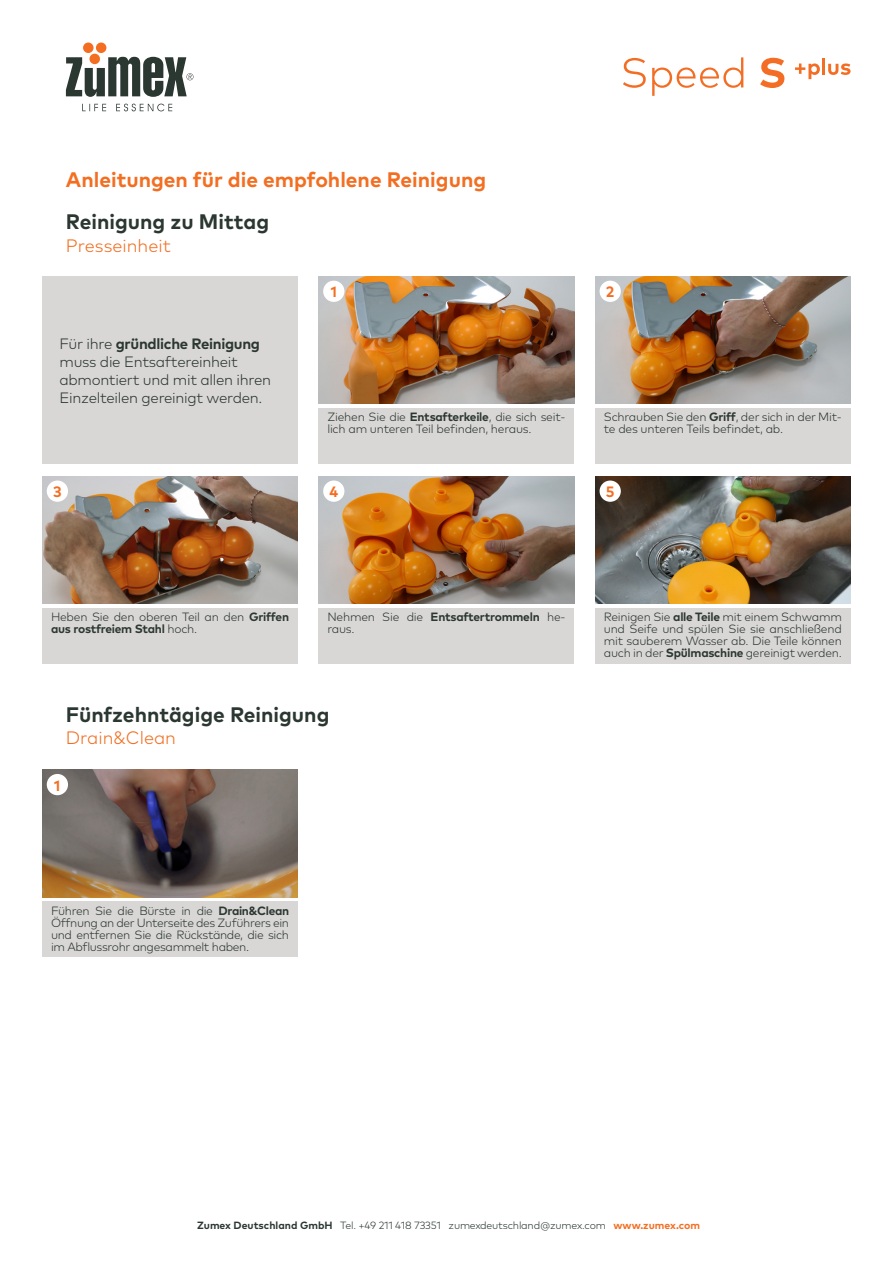
<style>
.page{position:relative;width:893px;height:1263px;background:#fff}
.page>*{position:absolute;margin:0;border:0;box-sizing:border-box;transform-origin:0 0}
.t1{font:700 21px "Mark Pro";color:#2b3731}
.t2{font:700 21px "Mark Pro";color:#f36e21}
.t3{font:300 18px "Mark Pro";color:#f36e21}
.t4{font:300 15px/18px "Mark Pro";letter-spacing:-.02em;color:#2b3731}
.t5{font:700 15px "Mark Pro";color:#f36e21}
.t6{font:300 12px/12px "Mark Pro";letter-spacing:-.02em;color:#2b3731}
.t7{font:300 10.5px "Mark Pro";letter-spacing:-.02em;color:#2b3731}
.s1{font-weight:700}
.s2{font-weight:700;color:#f36e21}
</style>
<div class="page">
<div style="left:43px;top:901px;width:255px;height:56px;background:#d9d7d6"></div>
<div style="left:43px;top:276px;width:255px;height:187px;background:#d9d7d6"></div>
<div style="left:319px;top:408px;width:255px;height:55px;background:#d9d7d6"></div>
<div style="left:595px;top:408px;width:255px;height:55px;background:#d9d7d6"></div>
<div style="left:43px;top:608px;width:255px;height:55px;background:#d9d7d6"></div>
<div style="left:319px;top:608px;width:255px;height:55px;background:#d9d7d6"></div>
<div style="left:595px;top:608px;width:255px;height:55px;background:#d9d7d6"></div>
<svg style="left:66px;top:43px;width:127px;height:68px"></svg>
<svg style="left:623px;top:58px;width:23px;height:30px"></svg>
<svg style="left:652px;top:57px;width:91px;height:39px"></svg>
<svg style="left:760px;top:58px;width:24px;height:30px"></svg>
<svg style="left:795px;top:63px;width:25px;height:16px"></svg>
<hr style="left:822px;top:58px;width:3px;height:17px;background:#f36e24">
<svg style="left:828px;top:63px;width:22px;height:12px"></svg>
<img style="left:43px;top:770px;width:255px;height:127px">
<img style="left:319px;top:276px;width:255px;height:128px">
<img style="left:595px;top:276px;width:255px;height:128px">
<img style="left:43px;top:476px;width:255px;height:128px">
<img style="left:319px;top:476px;width:255px;height:128px">
<img style="left:595px;top:476px;width:255px;height:128px">
<div style="left:47px;top:774px;width:21px;height:21px;background:#fff;border-radius:50%"></div>
<div style="left:47px;top:480px;width:21px;height:22px;background:#fff;border-radius:50%"></div>
<div style="left:323px;top:281px;width:21px;height:21px;background:#fff;border-radius:50%"></div>
<div style="left:323px;top:480px;width:21px;height:22px;background:#fff;border-radius:50%"></div>
<div style="left:600px;top:281px;width:21px;height:21px;background:#fff;border-radius:50%"></div>
<div style="left:600px;top:480px;width:21px;height:22px;background:#fff;border-radius:50%"></div>
<p class="t2" style="left:66px;top:163px;width:422px">Anleitungen für die empfohlene Reinigung</p>
<p class="t1" style="left:66px;top:206px;width:205px">Reinigung zu Mittag</p>
<p class="t3" style="left:66px;top:232px;width:106px">Presseinheit</p>
<p class="t4" style="left:60px;top:333px;width:213px">Für ihre <span class="s1">gründliche Reinigung </span>muss die Entsaftereinheit abmontiert und mit allen ihren<br>Einzelteilen gereinigt werden.</p>
<p class="t5" style="left:331px;top:280px;width:8px">1</p>
<p class="t5" style="left:606px;top:280px;width:10px">2</p>
<p class="t6" style="left:327px;top:410px;width:240px">Ziehen Sie die <span class="s1">Entsafterkeile</span>, die sich seit&shy;lich am unteren Teil befinden, heraus.</p>
<p class="t6" style="left:604px;top:410px;width:240px">Schrauben Sie den <span class="s1">Griff</span>, der sich in der Mit&shy;te des unteren Teils befindet, ab.</p>
<p class="t5" style="left:53px;top:480px;width:10px">3</p>
<p class="t5" style="left:606px;top:480px;width:10px">5</p>
<p class="t5" style="left:329px;top:480px;width:10px">4</p>
<p class="t6" style="left:51px;top:610px;width:240px">Heben Sie den oberen Teil an den <span class="s1">Griffen aus rostfreiem Stahl</span> hoch.</p>
<p class="t6" style="left:327px;top:610px;width:240px">Nehmen Sie die <span class="s1">Entsaftertrommeln</span> he&shy;raus.</p>
<p class="t1" style="left:66px;top:698px;width:265px">Fünfzehntägige Reinigung</p>
<p class="t3" style="left:66px;top:725px;width:112px">Drain&amp;Clean</p>
<p class="t5" style="left:54px;top:774px;width:8px">1</p>
<p class="t6" style="left:604px;top:610px;width:240px;text-align:justify">Reinigen Sie <span class="s1">alle Teile</span> mit einem Schwamm und Seife und spülen Sie sie anschließend mit sauberem Wasser ab. Die Teile können auch in der <span class="s1">Spülmaschine</span> gereinigt werden.</p>
<p class="t6" style="left:51px;top:903px;width:240px;text-align:justify">Führen Sie die Bürste in die <span class="s1">Drain&amp;Clean </span>Öffnung an der Unterseite des Zuführers ein und entfernen Sie die Rückstände, die sich im Abflussrohr angesammelt haben.</p>
<p class="t7" style="left:197px;top:1217px;width:504px"><span class="s1">Zumex Deutschland GmbH</span> Tel. +49 211 418 73351 zumexdeutschland@zumex.com <span class="s2">www.zumex.com</span></p>
</div>
